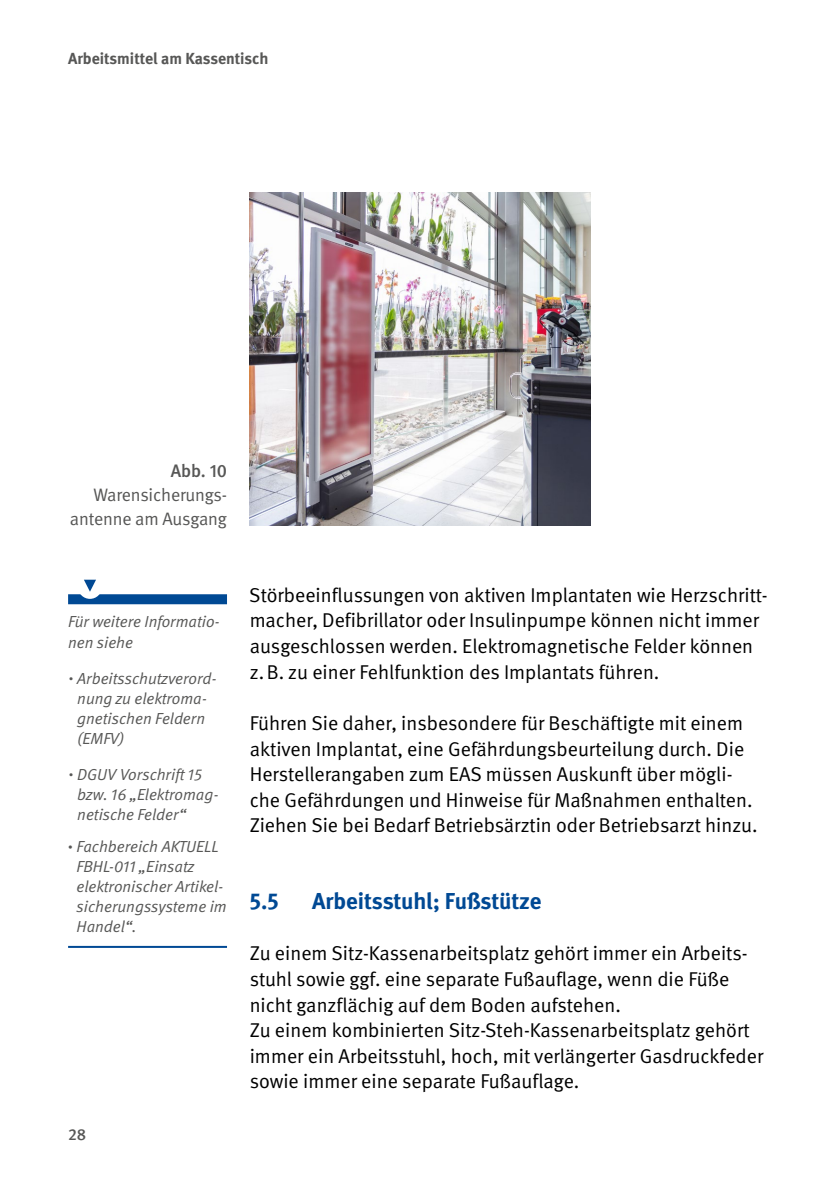
<style>
.page{position:relative;width:840px;height:1191px;background:#fff}
.page>*{position:absolute;margin:0;border:0;box-sizing:border-box;transform-origin:0 0}
.Überschriften_H2{font:700 23px "DGUV Meta";letter-spacing:-.005em;color:#004994}
.Fließtext_FT_Abstand_vor{font:20px/25.6px "DGUV Meta";color:#000}
.Fließtext_FT_ohne_Abstand{font:20px/25.6px "DGUV Meta";color:#000}
.t1{font:18px/24px "DGUV Meta";letter-spacing:-.01em;color:#575756;text-align:right}
.t2{font:500 18px "DGUV Meta";color:#575756}
.Marginalien_MT{font:italic 16px/20px "DGUV Meta";color:#575756}
.t3{font:700 16px "DGUV Meta";color:#575756}
.t4{font:500 16px "DGUV Meta";color:#575756}
.s1{font-weight:500;font-size:19px}
.s2{font-weight:700;font-style:normal;font-size:18px}
</style>
<div class="page">
<img style="left:249px;top:192px;width:341px;height:333px">
<hr style="left:68px;top:946px;width:159px;height:2px;background:#004994">
<div style="left:68px;top:594px;width:159px;height:10px;background:#004994"></div>
<svg style="left:78px;top:579px;width:24px;height:20px"></svg>
<p class="t3" style="left:68px;top:49px;width:202px">Arbeitsmittel am Kassentisch</p>
<p class="t2" style="left:171px;top:460px;width:58px">Abb. 10</p>
<p class="t1" style="left:70px;top:483px;width:158px">Warensicherungs&shy;antenne am Ausgang</p>
<p class="Marginalien_MT" style="left:68px;top:612px;width:153px">Für weitere Informatio&shy;nen siehe</p>
<p class="Marginalien_MT" style="left:77px;top:668px;width:141px;text-indent:-9px"><span class="s1">·</span> Arbeitsschutzverord&shy;nung zu elektroma&shy;gnetischen Feldern (EMFV)</p>
<p class="Marginalien_MT" style="left:77px;top:765px;width:143px;text-indent:-9px"><span class="s1">·</span> DGUV Vorschrift 15 bzw. 16 „Elektromag&shy;netische Felder“</p>
<p class="Marginalien_MT" style="left:77px;top:836px;width:151px;text-indent:-9px"><span class="s2">·</span> Fachbereich AKTUELL<br>FBHL-011 „Einsatz elektronischer Artikel&shy;sicherungssysteme im<br>Handel“.</p>
<p class="t4" style="left:68px;top:1124px;width:20px">28</p>
<p class="Fließtext_FT_Abstand_vor" style="left:249px;top:582px;width:519px">Störbeeinflussungen von aktiven Implantaten wie Herzschritt&shy;macher, Defibrillator oder Insulinpumpe können nicht immer ausgeschlossen werden. Elektromagnetische Felder können z.B. zu einer Fehlfunktion des Implantats führen.</p>
<p class="Fließtext_FT_Abstand_vor" style="left:249px;top:710px;width:509px">Führen Sie daher, insbesondere für Beschäftigte mit einem aktiven Implantat, eine Gefährdungsbeurteilung durch. Die Herstellerangaben zum EAS müssen Auskunft über mögli&shy;che Gefährdungen und Hinweise für Maßnahmen enthalten.<br>Ziehen Sie bei Bedarf Betriebsärztin oder Betriebsarzt hinzu.</p>
<h2 class="Überschriften_H2" style="left:249px;top:887px;width:30px">5.5</h2>
<h2 class="Überschriften_H2" style="left:312px;top:887px;width:231px">Arbeitsstuhl; Fußstütze</h2>
<p class="Fließtext_FT_Abstand_vor" style="left:249px;top:941px;width:499px">Zu einem Sitz-Kassenarbeitsplatz gehört immer ein Arbeits&shy;stuhl sowie ggf. eine separate Fußauflage, wenn die Füße nicht ganzflächig auf dem Boden aufstehen.</p>
<p class="Fließtext_FT_ohne_Abstand" style="left:249px;top:1018px;width:515px">Zu einem kombinierten Sitz-Steh-Kassenarbeitsplatz gehört immer ein Arbeitsstuhl, hoch, mit verlängerter Gasdruckfeder sowie immer eine separate Fußauflage.</p>
</div>
